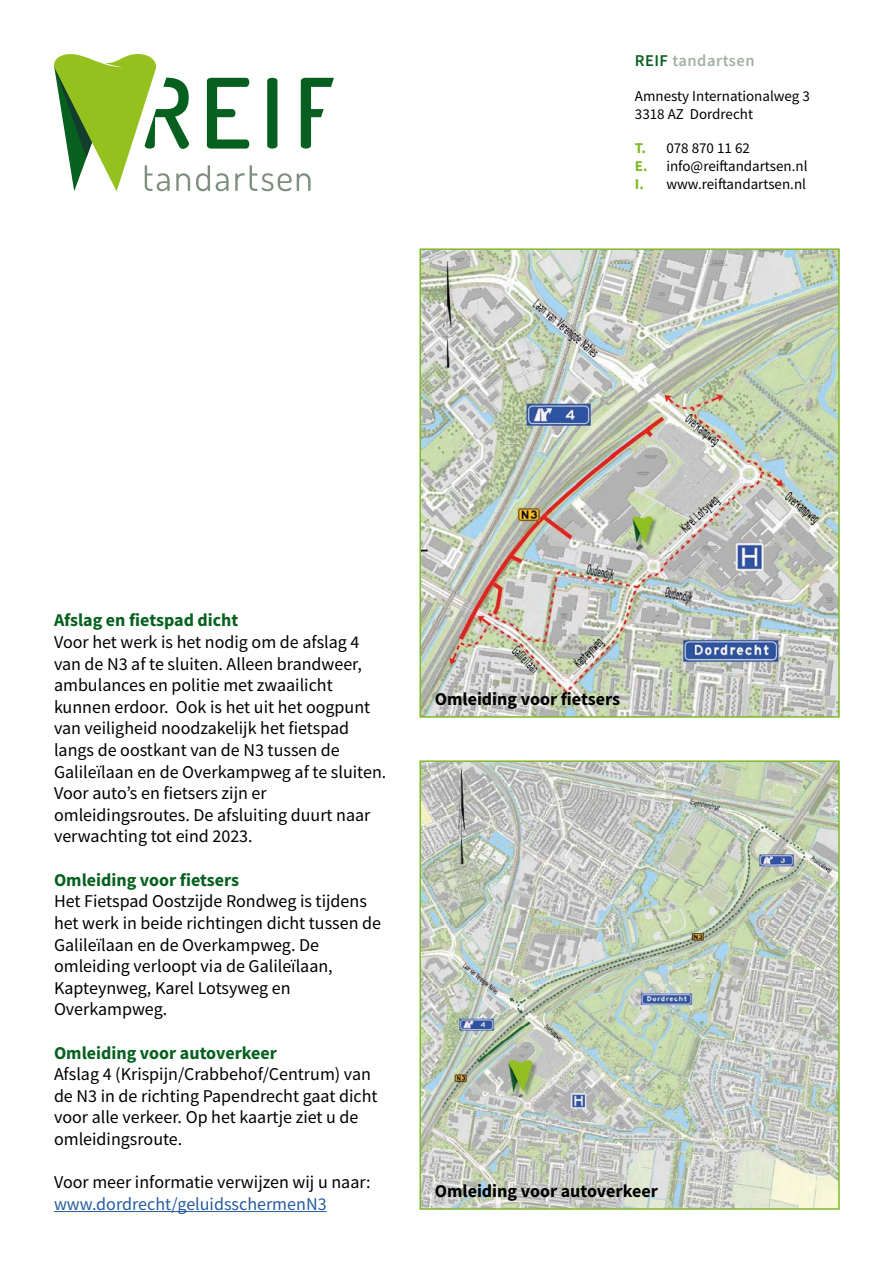
<style>
.page{position:relative;width:893px;height:1263px;background:#fff}
.page>*{position:absolute;margin:0;border:0;box-sizing:border-box;transform-origin:0 0}
.t1{font:18px/21.6px "Source Sans Pro";color:#000}
.t2{font:700 18px "Source Sans Pro";color:#07601f}
.t3{font:700 18px "Source Sans Pro";color:#000}
.t4{font:18px "Source Sans Pro";color:#275b9b}
.t5{font:600 16.5px "Source Sans Pro";letter-spacing:.03em;color:#a3b1a4}
.t6{font:15px/18px "Source Sans Pro";color:#000}
.s1{color:#07601f}
.s2{font-weight:700;color:#7fba27}
</style>
<div class="page">
<svg style="left:207px;top:78px;width:42px;height:71px"></svg>
<svg style="left:267px;top:78px;width:10px;height:71px"></svg>
<svg style="left:196px;top:165px;width:14px;height:26px"></svg>
<svg style="left:216px;top:173px;width:13px;height:18px"></svg>
<svg style="left:235px;top:165px;width:76px;height:26px"></svg>
<svg style="left:301px;top:78px;width:33px;height:71px"></svg>
<svg style="left:54px;top:54px;width:136px;height:137px"></svg>
<img style="left:422px;top:251px;width:415px;height:464px">
<div style="left:419px;top:248px;width:421px;height:470px;border:2px solid #7fba27"></div>
<img style="left:422px;top:763px;width:415px;height:444px">
<div style="left:419px;top:760px;width:421px;height:450px;border:2px solid #7fba27"></div>
<hr style="left:54px;top:1211px;width:273px;height:1px;background:#275b9b">
<p class="t5" style="left:635px;top:50px;width:121px"><span class="s1">REIF</span> tandartsen</p>
<p class="t6" style="left:635px;top:87px;width:177px">Amnesty Internationalweg 3<br>3318 AZ Dordrecht</p>
<p class="t6" style="left:635px;top:139px;width:174px"><span class="s2">T.</span> 078 870 11 62<br><span class="s2">E.</span> info@reiftandartsen.nl<br><span class="s2">I.</span> www.reiftandartsen.nl</p>
<p class="t2" style="left:54px;top:608px;width:186px">Afslag en fietspad dicht</p>
<p class="t1" style="left:54px;top:631px;width:334px">Voor het werk is het nodig om de afslag 4 van de N3 af te sluiten. Alleen brandweer, ambulances en politie met zwaailicht kunnen erdoor. Ook is het uit het oogpunt van veiligheid noodzakelijk het fietspad langs de oostkant van de N3 tussen de Galileïlaan en de Overkampweg af te sluiten.<br>Voor auto’s en fietsers zijn er omleidingsroutes. De afsluiting duurt naar verwachting tot eind 2023.</p>
<p class="t2" style="left:54px;top:867px;width:187px">Omleiding voor fietsers</p>
<p class="t1" style="left:54px;top:890px;width:329px">Het Fietspad Oostzijde Rondweg is tijdens het werk in beide richtingen dicht tussen de Galileïlaan en de Overkampweg. De omleiding verloopt via de Galileïlaan, Kapteynweg, Karel Lotsyweg en Overkampweg.</p>
<p class="t2" style="left:54px;top:1040px;width:225px">Omleiding voor autoverkeer</p>
<p class="t1" style="left:54px;top:1063px;width:325px">Afslag 4 (Krispijn/Crabbehof/Centrum) van de N3 in de richting Papendrecht gaat dicht voor alle verkeer. Op het kaartje ziet u de omleidingsroute.</p>
<p class="t1" style="left:54px;top:1171px;width:318px">Voor meer informatie verwijzen wij u naar:</p>
<p class="t4" style="left:54px;top:1192px;width:274px">www.dordrecht/geluidsschermenN3</p>
<p class="t3" style="left:435px;top:686px;width:187px">Omleiding voor fietsers</p>
<p class="t3" style="left:435px;top:1179px;width:225px">Omleiding voor autoverkeer</p>
</div>
